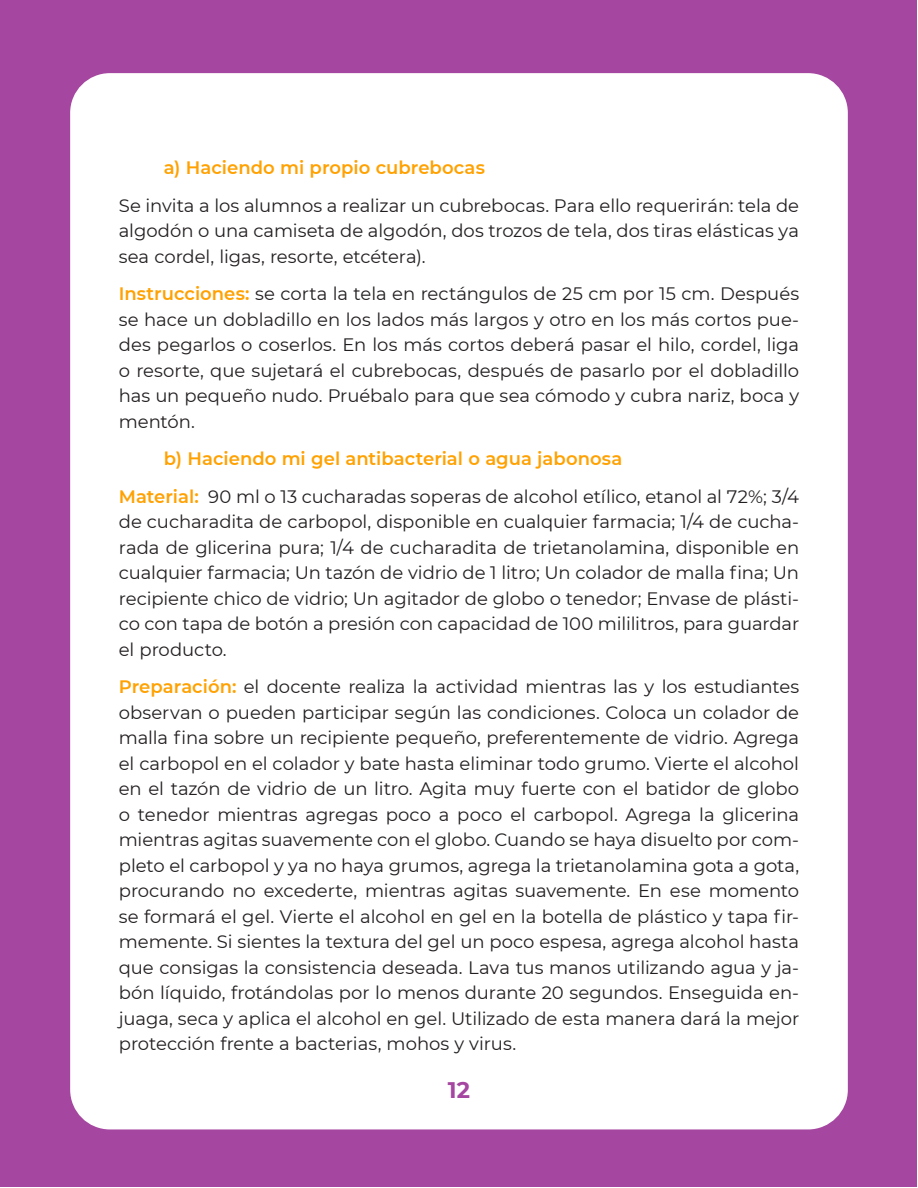
<style>
.page{position:relative;width:918px;height:1188px;background:#fff}
.page>*{position:absolute;margin:0;border:0;box-sizing:border-box;transform-origin:0 0}
.t1{font:700 22.5px "Montserrat";color:#a546a0}
.BASE{font:18px/25.5px "Montserrat";letter-spacing:-.005em;color:#231f20;text-align:justify}
.t2{font:600 18px "Montserrat";letter-spacing:.005em;color:#ffa100}
.s1{font-weight:600;color:#ffa100}
</style>
<div class="page">
<div style="left:1px;top:1px;width:916px;height:1186px;background:#a546a0"></div>
<div style="left:70px;top:73px;width:778px;height:1056px;background:#fff;border-radius:40px"></div>
<p class="t2" style="left:164px;top:155px;width:323px">a) Haciendo mi propio cubrebocas</p>
<p class="BASE" style="left:119px;top:192px;width:682px">Se invita a los alumnos a realizar un cubrebocas. Para ello requerirán: tela de algodón o una camiseta de algodón, dos trozos de tela, dos tiras elásticas ya sea cordel, ligas, resorte, etcétera).</p>
<p class="BASE" style="left:119px;top:281px;width:682px"><span class="s1">Instrucciones:</span> se corta la tela en rectángulos de 25 cm por 15 cm. Después se hace un dobladillo en los lados más largos y otro en los más cortos pue&shy;des pegarlos o coserlos. En los más cortos deberá pasar el hilo, cordel, liga o resorte, que sujetará el cubrebocas, después de pasarlo por el dobladillo has un pequeño nudo. Pruébalo para que sea cómodo y cubra nariz, boca y mentón.</p>
<p class="t2" style="left:164px;top:446px;width:460px">b) Haciendo mi gel antibacterial o agua jabonosa</p>
<p class="BASE" style="left:119px;top:483px;width:682px"><span class="s1">Material:</span> 90 ml o 13 cucharadas soperas de alcohol etílico, etanol al 72%; 3/4 de cucharadita de carbopol, disponible en cualquier farmacia; 1/4 de cucha&shy;rada de glicerina pura; 1/4 de cucharadita de trietanolamina, disponible en cualquier farmacia; Un tazón de vidrio de 1 litro; Un colador de malla fina; Un recipiente chico de vidrio; Un agitador de globo o tenedor; Envase de plásti&shy;co con tapa de botón a presión con capacidad de 100 mililitros, para guardar el producto.</p>
<p class="BASE" style="left:119px;top:674px;width:682px"><span class="s1">Preparación:</span> el docente realiza la actividad mientras las y los estudiantes observan o pueden participar según las condiciones. Coloca un colador de malla fina sobre un recipiente pequeño, preferentemente de vidrio. Agrega el carbopol en el colador y bate hasta eliminar todo grumo. Vierte el alcohol en el tazón de vidrio de un litro. Agita muy fuerte con el batidor de globo o tenedor mientras agregas poco a poco el carbopol. Agrega la glicerina mientras agitas suavemente con el globo. Cuando se haya disuelto por com&shy;pleto el carbopol y ya no haya grumos, agrega la trietanolamina gota a gota, procurando no excederte, mientras agitas suavemente. En ese momento se formará el gel. Vierte el alcohol en gel en la botella de plástico y tapa fir&shy;memente. Si sientes la textura del gel un poco espesa, agrega alcohol hasta que consigas la consistencia deseada. Lava tus manos utilizando agua y ja&shy;bón líquido, frotándolas por lo menos durante 20 segundos. Enseguida en&shy;juaga, seca y aplica el alcohol en gel. Utilizado de esta manera dará la mejor protección frente a bacterias, mohos y virus.</p>
<p class="t1" style="left:448px;top:1073px;width:24px">12</p>
</div>
